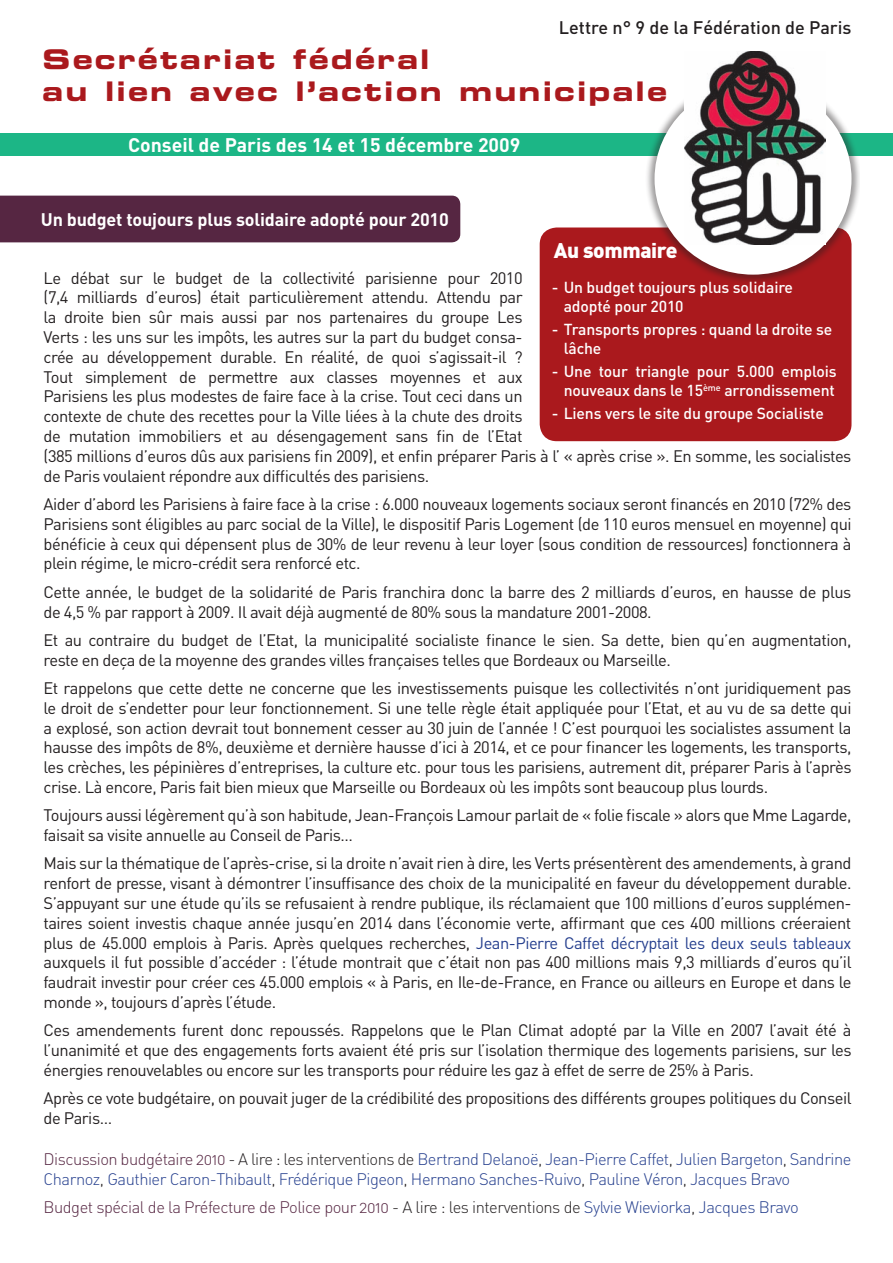
<style>
.page{position:relative;width:893px;height:1263px;background:#fff}
.page>*{position:absolute;margin:0;border:0;box-sizing:border-box;transform-origin:0 0}
.t1{font:27px/32.4px "Eurostile Bold Extended Two";letter-spacing:.08em;color:#aa191d}
.t2{font:900 21px "DIN";letter-spacing:-.02em;color:#fff}
.t3{font:700 19.5px "DIN";color:#fff}
.t4{font:700 18px "DIN";letter-spacing:-.01em;color:#fff}
.t5{font:500 18px "DIN";color:#231f20}
.t6{font:16.5px/19.8px "DIN";letter-spacing:-.03em;color:#231f20}
.t7{font:16.5px/19.8px "DIN Light Alternate";letter-spacing:-.03em;color:#253f8e}
.t8{font:16.5px "DIN Light Alternate";letter-spacing:-.03em;color:#562642}
.t9{font:500 15.75px/18.9px "DIN";letter-spacing:-.01em;color:#fff}
.s1{color:#253f8e}
.s2{color:#562642}
.s3{color:#231f20}
</style>
<div class="page">
<div style="left:0;top:133px;width:893px;height:23px;background:#1cb686"></div>
<div style="left:0;top:196px;width:460px;height:46px;background:#562642"></div>
<div style="left:540px;top:227px;width:311px;height:214px;background:#aa191d;border-radius:17px"></div>
<div style="left:644px;top:72px;width:216px;height:211px;background:#231f20;opacity:.45"></div>
<div style="left:654px;top:83px;width:197px;height:192px;background:#fff;border-radius:50%"></div>
<img style="left:684px;top:51px;width:141px;height:194px">
<p class="t5" style="left:559px;top:16px;width:294px">Lettre n° 9 de la Fédération de Paris</p>
<h1 class="t1" style="left:43px;top:42px;width:626px">Secrétariat fédéral<br>au lien avec l’action municipale</h1>
<p class="t3" style="left:128px;top:133px;width:394px">Conseil de Paris des 14 et 15 décembre 2009</p>
<p class="t4" style="left:41px;top:208px;width:410px">Un budget toujours plus solidaire adopté pour 2010</p>
<p class="t2" style="left:554px;top:236px;width:125px">Au sommaire</p>
<p class="t6" style="left:44px;top:267px;width:809px">Le débat sur le budget de la collectivité parisienne pour 2010<br>(7,4 milliards d’euros) était particulièrement attendu. Attendu par<br>la droite bien sûr mais aussi par nos partenaires du groupe Les<br>Verts : les uns sur les impôts, les autres sur la part du budget consa-<br>crée au développement durable. En réalité, de quoi s’agissait-il ?<br>Tout simplement de permettre aux classes moyennes et aux<br>Parisiens les plus modestes de faire face à la crise. Tout ceci dans un<br>contexte de chute des recettes pour la Ville liées à la chute des droits<br>de mutation immobiliers et au désengagement sans fin de l’Etat<br>(385 millions d’euros dûs aux parisiens fin 2009), et enfin préparer Paris à l’ « après crise ». En somme, les socialistes de Paris voulaient répondre aux difficultés des parisiens.</p>
<p class="t6" style="left:44px;top:494px;width:809px;text-align:justify">Aider d’abord les Parisiens à faire face à la crise : 6.000 nouveaux logements sociaux seront financés en 2010 (72% des Parisiens sont éligibles au parc social de la Ville), le dispositif Paris Logement (de 110 euros mensuel en moyenne) qui bénéficie à ceux qui dépensent plus de 30% de leur revenu à leur loyer (sous condition de ressources) fonctionnera à plein régime, le micro-crédit sera renforcé etc.</p>
<p class="t6" style="left:44px;top:581px;width:809px">Cette année, le budget de la solidarité de Paris franchira donc la barre des 2 milliards d’euros, en hausse de plus de 4,5 % par rapport à 2009. Il avait déjà augmenté de 80% sous la mandature 2001-2008.</p>
<p class="t6" style="left:44px;top:630px;width:809px">Et au contraire du budget de l’Etat, la municipalité socialiste finance le sien. Sa dette, bien qu’en augmentation, reste en deça de la moyenne des grandes villes françaises telles que Bordeaux ou Marseille.</p>
<p class="t6" style="left:44px;top:678px;width:809px;text-align:justify">Et rappelons que cette dette ne concerne que les investissements puisque les collectivités n’ont juridiquement pas le droit de s’endetter pour leur fonctionnement. Si une telle règle était appliquée pour l’Etat, et au vu de sa dette qui a explosé, son action devrait tout bonnement cesser au 30 juin de l’année ! C’est pourquoi les socialistes assument la hausse des impôts de 8%, deuxième et dernière hausse d’ici à 2014, et ce pour financer les logements, les transports, les crèches, les pépinières d’entreprises, la culture etc. pour tous les parisiens, autrement dit, préparer Paris à l’après crise. Là encore, Paris fait bien mieux que Marseille ou Bordeaux où les impôts sont beaucoup plus lourds.</p>
<p class="t6" style="left:44px;top:805px;width:809px">Toujours aussi légèrement qu’à son habitude, Jean-François Lamour parlait de « folie fiscale » alors que Mme Lagarde, faisait sa visite annuelle au Conseil de Paris…</p>
<p class="t6" style="left:44px;top:853px;width:809px">Mais sur la thématique de l’après-crise, si la droite n’avait rien à dire, les Verts présentèrent des amendements, à grand renfort de presse, visant à démontrer l’insuffisance des choix de la municipalité en faveur du développement durable.<br>S’appuyant sur une étude qu’ils se refusaient à rendre publique, ils réclamaient que 100 millions d’euros supplémen&shy;taires soient investis chaque année jusqu’en 2014 dans l’économie verte, affirmant que ces 400 millions créeraient plus de 45.000 emplois à Paris. Après quelques recherches, <span class="s1">Jean-Pierre Caffet décryptait les deux seuls tableaux </span>auxquels il fut possible d’accéder : l’étude montrait que c’était non pas 400 millions mais 9,3 milliards d’euros qu’il faudrait investir pour créer ces 45.000 emplois « à Paris, en Ile-de-France, en France ou ailleurs en Europe et dans le monde », toujours d’après l’étude.</p>
<p class="t6" style="left:44px;top:1020px;width:809px;text-align:justify">Ces amendements furent donc repoussés. Rappelons que le Plan Climat adopté par la Ville en 2007 l’avait été à l’unanimité et que des engagements forts avaient été pris sur l’isolation thermique des logements parisiens, sur les énergies renouvelables ou encore sur les transports pour réduire les gaz à effet de serre de 25% à Paris.</p>
<p class="t6" style="left:44px;top:1088px;width:809px">Après ce vote budgétaire, on pouvait juger de la crédibilité des propositions des différents groupes politiques du Conseil de Paris…</p>
<p class="t7" style="left:44px;top:1149px;width:809px"><span class="s2">Discussion budgétaire 2010</span> <span class="s3">- A lire : les interventions de</span> Bertrand Delanoë<span class="s3">,</span> Jean-Pierre Caffet<span class="s3">,</span> Julien Bargeton<span class="s3">,</span> Sandrine<br>Charnoz<span class="s3">,</span> Gauthier Caron-Thibault<span class="s3">,</span> Frédérique Pigeon<span class="s3">,</span> Hermano Sanches-Ruivo<span class="s3">,</span> Pauline Véron<span class="s3">,</span> Jacques Bravo</p>
<p class="t8" style="left:44px;top:1197px;width:757px">Budget spécial de la Préfecture de Police pour 2010 <span class="s3">- A lire : les interventions de</span> <span class="s1">Sylvie Wieviorka</span><span class="s3">,</span> <span class="s1">Jacques Bravo</span></p>
<p class="t9" style="left:564px;top:278px;width:231px;text-indent:-12px">- Un budget toujours plus solidaire adopté pour 2010</p>
<p class="t9" style="left:564px;top:320px;width:270px;text-indent:-12px">- Transports propres : quand la droite se lâche</p>
<p class="t9" style="left:552px;top:362px;width:286px;text-align:right">- Une tour triangle pour 5.000 emplois nouveaux dans le 15<sup>ème</sup> arrondissement</p>
<p class="t9" style="left:552px;top:404px;width:274px">- Liens vers le site du groupe Socialiste</p>
</div>
